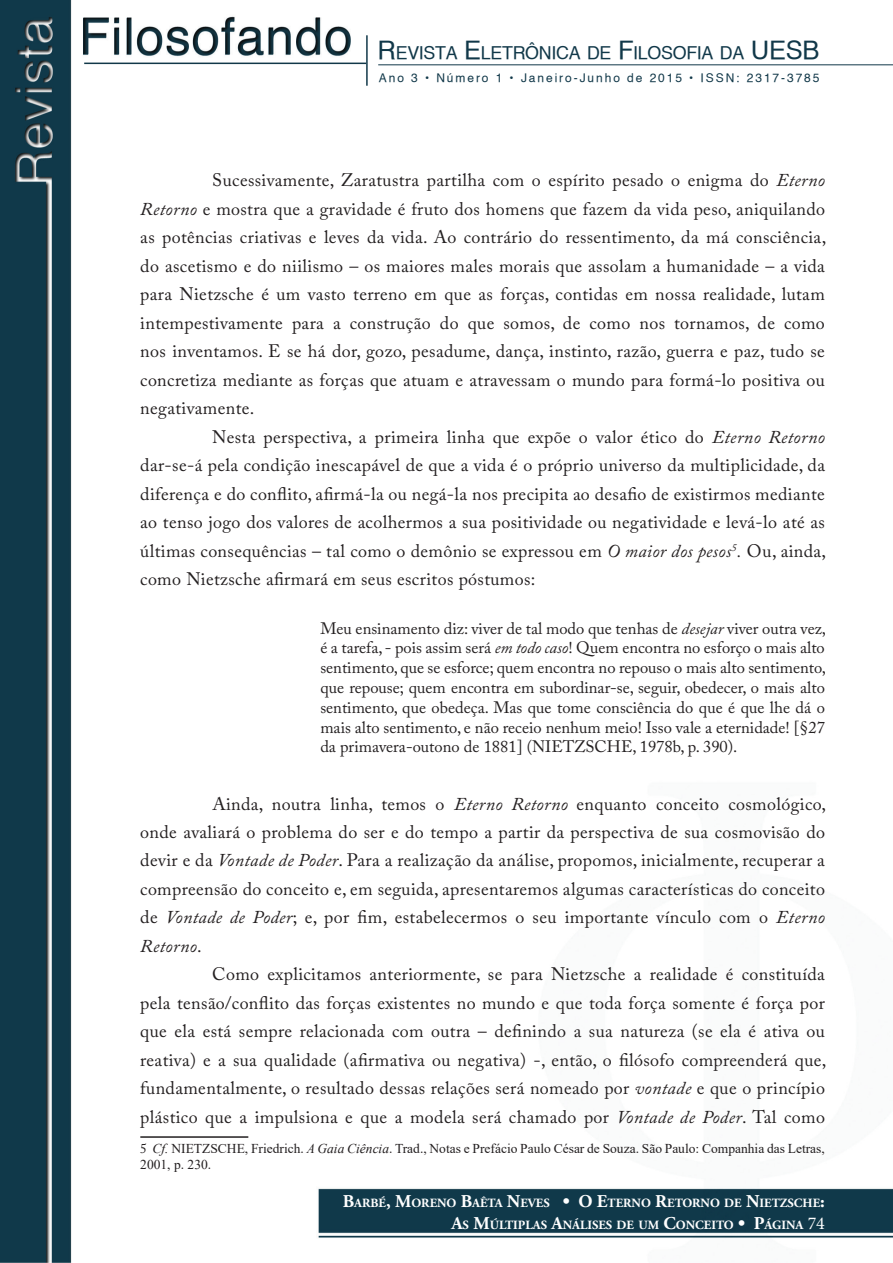
<style>
.page{position:relative;width:893px;height:1263px;background:#fff}
.page>*{position:absolute;margin:0;border:0;box-sizing:border-box;transform-origin:0 0}
.t1{font:18px "Adobe Caslon Pro";letter-spacing:.02em;color:#231f20}
.t2{font:italic 18px "Adobe Caslon Pro";letter-spacing:.02em;color:#231f20}
.t3{font:17.85px "Helvetica";letter-spacing:-.015em;color:#113849}
.t4{font:16.5px/19.8px "Adobe Caslon Pro";color:#231f20;text-align:justify}
.t5{font:13.5px/16.2px "Times New Roman";color:#231f20}
.t6{font:700 12.6px/21.6px "Adobe Garamond Pro";color:#fff;text-align:right}
.t7{font:12px "Helvetica";letter-spacing:.16em;color:#113849}
.s1{font-size:25.5px}
.s2{font-style:italic}
.s3{font-style:normal}
.s4{font-family:"Adobe Caslon Pro"}
.s5{font-size:18px}
.s6{font-family:"Minion Pro";font-weight:400;font-size:18px}
</style>
<div class="page">
<img style="left:0;top:0;width:893px;height:1263px">
<hr style="left:84px;top:63px;width:282px;height:1px;background:#113849">
<hr style="left:366px;top:35px;width:2px;height:51px;background:#113849">
<hr style="left:378px;top:65px;width:515px;height:1px;background:#113849">
<hr style="left:140px;top:1136px;width:108px;height:2px;background:#231f20">
<p class="t3" style="left:378px;top:42px;width:443px"><span class="s1">R</span>EVISTA <span class="s1">E</span>LETRÔNICA DE <span class="s1">F</span>ILOSOFIA DA <span class="s1">UESB</span></p>
<p class="t7" style="left:379px;top:70px;width:442px">Ano 3 • Número 1 • Janeiro-Junho de 2015 • ISSN: 2317-3785</p>
<p class="t1" style="left:212px;top:170px;width:614px">Sucessivamente, Zaratustra partilha com o espírito pesado o enigma do <span class="s2">Eterno</span></p>
<p class="t1" style="left:140px;top:198px;width:686px"><span class="s2">Retorno</span> e mostra que a gravidade é fruto dos homens que fazem da vida peso, aniquilando</p>
<p class="t1" style="left:140px;top:227px;width:687px">as potências criativas e leves da vida. Ao contrário do ressentimento, da má consciência,</p>
<p class="t1" style="left:140px;top:255px;width:686px">do ascetismo e do niilismo – os maiores males morais que assolam a humanidade – a vida</p>
<p class="t1" style="left:140px;top:284px;width:686px">para Nietzsche é um vasto terreno em que as forças, contidas em nossa realidade, lutam</p>
<p class="t1" style="left:140px;top:312px;width:686px">intempestivamente para a construção do que somos, de como nos tornamos, de como</p>
<p class="t1" style="left:140px;top:341px;width:686px">nos inventamos. E se há dor, gozo, pesadume, dança, instinto, razão, guerra e paz, tudo se</p>
<p class="t1" style="left:140px;top:369px;width:686px">concretiza mediante as forças que atuam e atravessam o mundo para formá-lo positiva ou</p>
<p class="t1" style="left:140px;top:398px;width:115px">negativamente.</p>
<p class="t1" style="left:212px;top:426px;width:614px">Nesta perspectiva, a primeira linha que expõe o valor ético do <span class="s2">Eterno Retorno</span></p>
<p class="t1" style="left:140px;top:454px;width:686px">dar-se-á pela condição inescapável de que a vida é o próprio universo da multiplicidade, da</p>
<p class="t1" style="left:140px;top:483px;width:686px">diferença e do conflito, afirmá-la ou negá-la nos precipita ao desafio de existirmos mediante</p>
<p class="t1" style="left:140px;top:511px;width:686px">ao tenso jogo dos valores de acolhermos a sua positividade ou negatividade e levá-lo até as</p>
<p class="t1" style="left:140px;top:540px;width:687px">últimas consequências – tal como o demônio se expressou em <span class="s2">O maior dos pesos</span><sup>5</sup><span class="s2">.</span> Ou, ainda,</p>
<p class="t1" style="left:140px;top:569px;width:397px">como Nietzsche afirmará em seus escritos póstumos:</p>
<p class="t4" style="left:320px;top:618px;width:507px">Meu ensinamento diz: viver de tal modo que tenhas de <span class="s2">desejar</span> viver outra vez, é a tarefa, - pois assim será <span class="s2">em todo caso</span>! Quem encontra no esforço o mais alto sentimento, que se esforce; quem encontra no repouso o mais alto sentimento, que repouse; quem encontra em subordinar-se, seguir, obedecer, o mais alto sentimento, que obedeça. Mas que tome consciência do que é que lhe dá o mais alto sentimento, e não receio nenhum meio! Isso vale a eternidade! [§27 da primavera-outono de 1881] (NIETZSCHE, 1978b, p. 390).</p>
<p class="t1" style="left:212px;top:793px;width:615px">Ainda, noutra linha, temos o <span class="s2">Eterno Retorno</span> enquanto conceito cosmológico,</p>
<p class="t1" style="left:140px;top:821px;width:686px">onde avaliará o problema do ser e do tempo a partir da perspectiva de sua cosmovisão do</p>
<p class="t1" style="left:140px;top:850px;width:686px">devir e da <span class="s2">Vontade de Poder</span>. Para a realização da análise, propomos, inicialmente, recuperar a</p>
<p class="t1" style="left:140px;top:878px;width:686px">compreensão do conceito e, em seguida, apresentaremos algumas características do conceito</p>
<p class="t1" style="left:140px;top:907px;width:686px">de <span class="s2">Vontade de Poder</span>; e, por fim, estabelecermos o seu importante vínculo com o <span class="s2">Eterno</span></p>
<p class="t2" style="left:140px;top:935px;width:63px">Retorno<span class="s3">.</span></p>
<p class="t1" style="left:212px;top:964px;width:614px">Como explicitamos anteriormente, se para Nietzsche a realidade é constituída</p>
<p class="t1" style="left:140px;top:992px;width:686px">pela tensão/conflito das forças existentes no mundo e que toda força somente é força por</p>
<p class="t1" style="left:140px;top:1021px;width:686px">que ela está sempre relacionada com outra – definindo a sua natureza (se ela é ativa ou</p>
<p class="t1" style="left:140px;top:1049px;width:687px">reativa) e a sua qualidade (afirmativa ou negativa) -, então, o filósofo compreenderá que,</p>
<p class="t1" style="left:140px;top:1078px;width:686px">fundamentalmente, o resultado dessas relações será nomeado por <span class="s2">vontade</span> e que o princípio</p>
<p class="t1" style="left:140px;top:1106px;width:686px">plástico que a impulsiona e que a modela será chamado por <span class="s2">Vontade de Poder</span>. Tal como</p>
<p class="t5" style="left:140px;top:1140px;width:686px"><span class="s4">5</span> <span class="s2">Cf.</span> NIETZSCHE, Friedrich. <span class="s2">A Gaia Ciência</span>. Trad., Notas e Prefácio Paulo César de Souza. São Paulo: Companhia das Letras,<br>2001, p. 230.</p>
<p class="t6" style="left:343px;top:1192px;width:484px"><span class="s5">B</span>ARBÉ<span class="s5">, M</span>ORENO <span class="s5">B</span>AÊTA <span class="s5">N</span>EVES <span class="s5">• O E</span>TERNO <span class="s5">R</span>ETORNO DE <span class="s5">N</span>IETZSCHE<span class="s5">:<br>A</span>S <span class="s5">M</span>ÚLTIPLAS <span class="s5">A</span>NÁLISES DE UM <span class="s5">C</span>ONCEITO <span class="s5">• P</span>ÁGINA <span class="s6">74</span></p>
</div>
